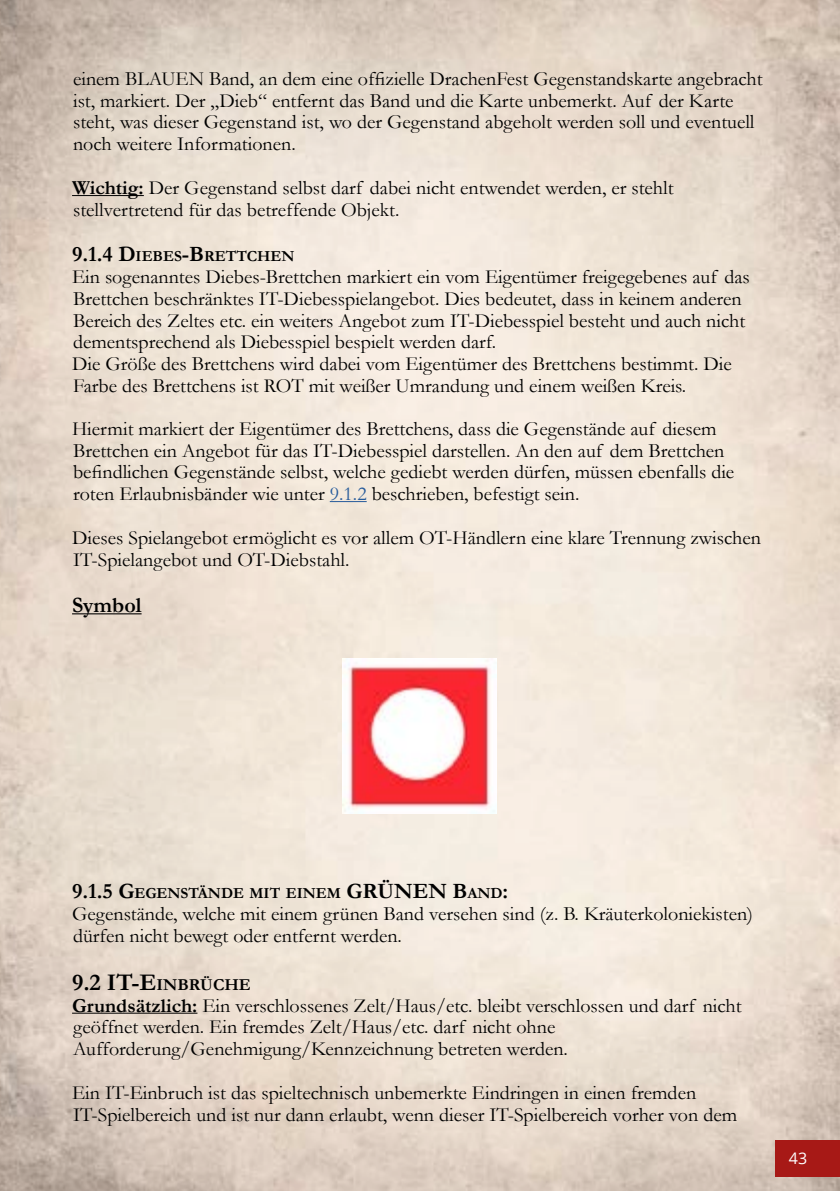
<style>
.page{position:relative;width:840px;height:1191px;background:#fff}
.page>*{position:absolute;margin:0;border:0;box-sizing:border-box;transform-origin:0 0}
.t1{font:700 22px "Garamond";color:#000}
.t2{font:20px/21.6px "Garamond";color:#000}
.t3{font:700 16.8px "Garamond";color:#000}
.t4{font:16px "Open Sans";color:#fff}
.t5{font:700 15.4px "Garamond";color:#000}
.s1{font-weight:700}
.s2{font-size:22px}
.s3{color:#275b9b}
.s4{font-size:24px}
</style>
<div class="page">
<img style="left:0;top:0;width:839px;height:1191px">
<div style="left:774px;top:1140px;width:65px;height:36px;background:#a71916"></div>
<hr style="left:72px;top:195px;width:72px;height:1px;background:#000">
<hr style="left:329px;top:501px;width:37px;height:1px;background:#275b9b">
<hr style="left:72px;top:613px;width:69px;height:1px;background:#000">
<hr style="left:72px;top:1012px;width:125px;height:1px;background:#000">
<img style="left:342px;top:658px;width:154px;height:155px">
<p class="t2" style="left:73px;top:67px;width:690px">einem BLAUEN Band, an dem eine offizielle DrachenFest Gegenstandskarte angebracht ist, markiert. Der „Dieb“ entfernt das Band und die Karte unbemerkt. Auf der Karte steht, was dieser Gegenstand ist, wo der Gegenstand abgeholt werden soll und eventuell noch weitere Informationen.</p>
<p class="t2" style="left:72px;top:176px;width:602px"><span class="s1">Wichtig:</span> Der Gegenstand selbst darf dabei nicht entwendet werden, er stehlt stellvertretend für das betreffende Objekt.</p>
<p class="t5" style="left:72px;top:246px;width:224px"><span class="s2">9.1.4 D</span>IEBES<span class="s2">-B</span>RETTCHEN</p>
<p class="t2" style="left:72px;top:266px;width:679px">Ein sogenanntes Diebes-Brettchen markiert ein vom Eigentümer freigegebenes auf das Brettchen beschränktes IT-Diebesspielangebot. Dies bedeutet, dass in keinem anderen Bereich des Zeltes etc. ein weiters Angebot zum IT-Diebesspiel besteht und auch nicht dementsprechend als Diebesspiel bespielt werden darf.<br>Die Größe des Brettchens wird dabei vom Eigentümer des Brettchens bestimmt. Die Farbe des Brettchens ist ROT mit weißer Umrandung und einem weißen Kreis.</p>
<p class="t2" style="left:72px;top:418px;width:663px">Hiermit markiert der Eigentümer des Brettchens, dass die Gegenstände auf diesem Brettchen ein Angebot für das IT-Diebesspiel darstellen. An den auf dem Brettchen befindlichen Gegenstände selbst, welche gediebt werden dürfen, müssen ebenfalls die roten Erlaubnisbänder wie unter <span class="s3">9.1.2</span> beschrieben, befestigt sein.</p>
<p class="t2" style="left:72px;top:526px;width:690px">Dieses Spielangebot ermöglicht es vor allem OT-Händlern eine klare Trennung zwischen<br>IT-Spielangebot und OT-Diebstahl.</p>
<p class="t1" style="left:72px;top:590px;width:71px">Symbol</p>
<p class="t5" style="left:72px;top:883px;width:341px"><span class="s2">9.1.5 G</span>EGENSTÄNDE MIT EINEM <span class="s2">GRÜNEN</span></p>
<p class="t5" style="left:452px;top:883px;width:57px"><span class="s2">B</span>AND<span class="s2">:</span></p>
<p class="t2" style="left:72px;top:902px;width:682px">Gegenstände, welche mit einem grünen Band versehen sind (z. B. Kräuterkoloniekisten) dürfen nicht bewegt oder entfernt werden.</p>
<p class="t3" style="left:72px;top:973px;width:180px"><span class="s4">9.2 IT-E</span>INBRÜCHE</p>
<p class="t2" style="left:72px;top:994px;width:670px"><span class="s1">Grundsätzlich:</span> Ein verschlossenes Zelt/Haus/etc. bleibt verschlossen und darf nicht geöffnet werden. Ein fremdes Zelt/Haus/etc. darf nicht ohne<br>Aufforderung/Genehmigung/Kennzeichnung betreten werden.</p>
<p class="t2" style="left:72px;top:1081px;width:666px">Ein IT-Einbruch ist das spieltechnisch unbemerkte Eindringen in einen fremden<br>IT-Spielbereich und ist nur dann erlaubt, wenn dieser IT-Spielbereich vorher von dem</p>
<p class="t4" style="left:788px;top:1147px;width:20px">43</p>
</div>
